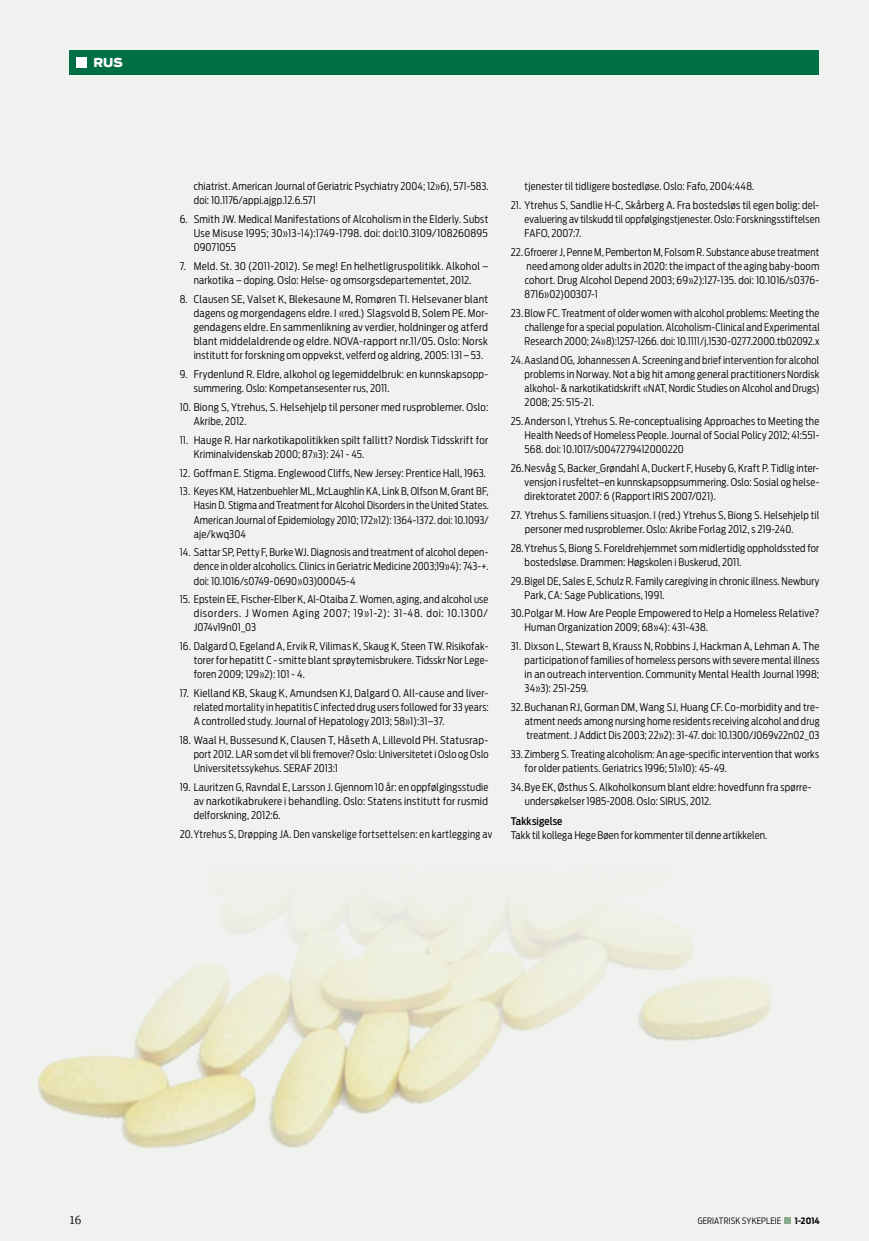
<style>
.page{position:relative;width:869px;height:1241px;background:#fff}
.page>*{position:absolute;margin:0;border:0;box-sizing:border-box;transform-origin:0 0}
.t1{font:13.12px "Whitman Roman LF";color:#000}
.t2{font:900 12.25px "Antenna";color:#fff}
.t3{font:300 10.5px/14px "Antenna Cond";letter-spacing:.015em;color:#000;text-align:justify}
.t4{font:300 10.5px "Antenna Cond";letter-spacing:.035em;color:#000}
.t5{font:500 10.5px "Antenna Cond";letter-spacing:.01em;color:#000}
.t6{font:300 8.75px "Antenna Cond";letter-spacing:.01em;color:#000}
.t7{font:700 8.75px "Antenna Cond";color:#000}
</style>
<div class="page">
<div style="left:0;top:0;width:868px;height:1240px;background:#eff2ee"></div>
<div style="left:69px;top:50px;width:750px;height:24px;background:#006f45"></div>
<div style="left:76px;top:57px;width:11px;height:10px;background:#fff"></div>
<img style="left:38px;top:906px;width:733px;height:242px">
<div style="left:784px;top:1216px;width:6px;height:7px;background:#89ac8f"></div>
<p class="t2" style="left:93px;top:55px;width:21px">RUS</p>
<p class="t3" style="left:194px;top:179px;width:296px">chiatrist. American Journal of Geriatric Psychiatry 2004; 12»6), 571-583. doi: 10.1176/appi.ajgp.12.6.571</p>
<p class="t3" style="left:194px;top:212px;width:296px;text-indent:-14px">6. Smith JW. Medical Manifestations of Alcoholism in the Elderly. Subst Use Misuse 1995; 30»13-14):1749-1798. doi: doi:10.3109/108260895<br>09071055</p>
<p class="t3" style="left:180px;top:259px;width:310px;text-align:center">7. Meld. St. 30 (2011-2012). Se meg! En helhetligruspolitikk. Alkohol – narkotika – doping. Oslo: Helse- og omsorgsdepartementet, 2012.</p>
<p class="t3" style="left:194px;top:292px;width:296px;text-indent:-14px">8. Clausen SE, Valset K, Blekesaune M, Romøren TI. Helsevaner blant dagens og morgendagens eldre. I «red.) Slagsvold B, Solem PE. Mor&shy;gendagens eldre. En sammenlikning av verdier, holdninger og atferd blant middelaldrende og eldre. NOVA-rapport nr.11/05. Oslo: Norsk institutt for forskning om oppvekst, velferd og aldring, 2005: 131–53.</p>
<p class="t3" style="left:194px;top:367px;width:296px;text-indent:-14px">9. Frydenlund R. Eldre, alkohol og legemiddelbruk: en kunnskapsopp&shy;summering. Oslo: Kompetansesenter rus, 2011.</p>
<p class="t3" style="left:194px;top:399px;width:296px;text-indent:-14px">10. Biong S, Ytrehus, S. Helsehjelp til personer med rusproblemer. Oslo:<br>Akribe, 2012.</p>
<p class="t3" style="left:180px;top:432px;width:310px">11. Hauge R. Har narkotikapolitikken spilt fallitt? Nordisk Tidsskrift for<br>Kriminalvidenskab 2000; 87»3): 241 - 45.</p>
<p class="t3" style="left:180px;top:465px;width:307px">12. Goffman E. Stigma. Englewood Cliffs, New Jersey: Prentice Hall, 1963.</p>
<p class="t3" style="left:194px;top:484px;width:296px;text-indent:-14px">13. Keyes KM, Hatzenbuehler ML, McLaughlin KA, Link B, Olfson M, Grant BF, Hasin D. Stigma and Treatment for Alcohol Disorders in the United States.<br>American Journal of Epidemiology 2010; 172»12): 1364-1372. doi: 10.1093/ aje/kwq304</p>
<p class="t3" style="left:194px;top:545px;width:296px;text-indent:-14px">14. Sattar SP, Petty F, Burke WJ. Diagnosis and treatment of alcohol depen&shy;dence in older alcoholics. Clinics in Geriatric Medicine 2003;19»4): 743-+. doi: 10.1016/s0749-0690»03)00045-4</p>
<p class="t3" style="left:194px;top:592px;width:296px;text-indent:-14px">15. Epstein EE, Fischer-Elber K, Al-Otaiba Z. Women, aging, and alcohol use disorders. J Women Aging 2007; 19»1-2): 31-48. doi: 10.1300/ J074v19n01_03</p>
<p class="t3" style="left:194px;top:639px;width:296px;text-indent:-14px">16. Dalgard O, Egeland A, Ervik R, Vilimas K, Skaug K, Steen TW. Risikofak&shy;torer for hepatitt C - smitte blant sprøytemisbrukere. Tidsskr Nor Lege&shy;foren 2009; 129»2): 101 - 4.</p>
<p class="t3" style="left:194px;top:686px;width:296px;text-indent:-14px">17. Kielland KB, Skaug K, Amundsen KJ, Dalgard O. All-cause and liver&shy;related mortality in hepatitis C infected drug users followed for 33 years:<br>A controlled study. Journal of Hepatology 2013; 58»1):31–37.</p>
<p class="t3" style="left:194px;top:733px;width:296px;text-indent:-14px">18. Waal H, Bussesund K, Clausen T, Håseth A, Lillevold PH. Statusrap&shy;port 2012. LAR som det vil bli fremover? Oslo: Universitetet i Oslo og Oslo Universitetssykehus. SERAF 2013:1</p>
<p class="t3" style="left:194px;top:780px;width:296px;text-indent:-14px">19. Lauritzen G, Ravndal E, Larsson J. Gjennom 10 år: en oppfølgingsstudie av narkotikabrukere i behandling. Oslo: Statens institutt for rusmid delforskning, 2012:6.</p>
<p class="t4" style="left:180px;top:828px;width:314px">20.Ytrehus S, Drøpping JA. Den vanskelige fortsettelsen: en kartlegging av</p>
<p class="t3" style="left:524px;top:179px;width:231px">tjenester til tidligere bostedløse. Oslo: Fafo, 2004:448.</p>
<p class="t3" style="left:524px;top:198px;width:296px;text-indent:-14px">21. Ytrehus S, Sandlie H-C, Skårberg A. Fra bostedsløs til egen bolig: del&shy;evaluering av tilskudd til oppfølgingstjenester. Oslo: Forskningsstiftelsen FAFO, 2007:7.</p>
<p class="t3" style="left:524px;top:245px;width:296px;text-indent:-14px">22. Gfroerer J, Penne M, Pemberton M, Folsom R. Substance abuse treatment need among older adults in 2020: the impact of the aging baby-boom cohort. Drug Alcohol Depend 2003; 69»2):127-135. doi: 10.1016/s0376- 8716»02)00307-1</p>
<p class="t3" style="left:510px;top:306px;width:310px;text-align:right">23. Blow FC. Treatment of older women with alcohol problems: Meeting the challenge for a special population. Alcoholism-Clinical and Experimental<br>Research 2000; 24»8):1257-1266. doi: 10.1111/j.1530-0277.2000.tb02092.x</p>
<p class="t3" style="left:524px;top:353px;width:296px;text-indent:-14px">24.Aasland OG, Johannessen A. Screening and brief intervention for alcohol problems in Norway. Not a big hit among general practitioners Nordisk alkohol- &amp; narkotikatidskrift «NAT, Nordic Studies on Alcohol and Drugs)<br>2008; 25: 515-21.</p>
<p class="t3" style="left:524px;top:413px;width:296px;text-indent:-14px">25.Anderson I, Ytrehus S. Re-conceptualising Approaches to Meeting the Health Needs of Homeless People. Journal of Social Policy 2012; 41:551- 568. doi: 10.1017/s0047279412000220</p>
<p class="t3" style="left:524px;top:460px;width:296px;text-indent:-14px">26.Nesvåg S, Backer_Grøndahl A, Duckert F, Huseby G, Kraft P. Tidlig inter&shy;vensjon i rusfeltet–en kunnskapsoppsummering. Oslo: Sosial og helse&shy;direktoratet 2007: 6 (Rapport IRIS 2007/021).</p>
<p class="t3" style="left:524px;top:507px;width:296px;text-indent:-14px">27. Ytrehus S. familiens situasjon. I (red.) Ytrehus S, Biong S. Helsehjelp til personer med rusproblemer. Oslo: Akribe Forlag 2012, s 219-240.</p>
<p class="t3" style="left:524px;top:540px;width:296px;text-indent:-14px">28.Ytrehus S, Biong S. Foreldrehjemmet som midlertidig oppholdssted for bostedsløse. Drammen: Høgskolen i Buskerud, 2011.</p>
<p class="t3" style="left:510px;top:573px;width:310px">29.Bigel DE, Sales E, Schulz R. Family caregiving in chronic illness. Newbury<br>Park, CA: Sage Publications, 1991.</p>
<p class="t3" style="left:524px;top:606px;width:296px;text-indent:-14px">30.Polgar M. How Are People Empowered to Help a Homeless Relative?<br>Human Organization 2009; 68»4): 431-438.</p>
<p class="t3" style="left:524px;top:639px;width:296px;text-indent:-14px">31. Dixson L, Stewart B, Krauss N, Robbins J, Hackman A, Lehman A. The participation of families of homeless persons with severe mental illness in an outreach intervention. Community Mental Health Journal 1998; 34»3): 251-259.</p>
<p class="t3" style="left:524px;top:700px;width:296px;text-indent:-14px">32. Buchanan RJ, Gorman DM, Wang SJ, Huang CF. Co-morbidity and tre&shy;atment needs among nursing home residents receiving alcohol and drug treatment. J Addict Dis 2003; 22»2): 31-47. doi: 10.1300/J069v22n02_03</p>
<p class="t3" style="left:524px;top:747px;width:296px;text-indent:-14px">33. Zimberg S. Treating alcoholism: An age-specific intervention that works for older patients. Geriatrics 1996; 51»10): 45-49.</p>
<p class="t3" style="left:524px;top:780px;width:288px;text-indent:-14px">34.Bye EK, Østhus S. Alkoholkonsum blant eldre: hovedfunn fra spørre&shy;undersøkelser 1985-2008. Oslo: SIRUS, 2012.</p>
<p class="t5" style="left:510px;top:814px;width:53px">Takksigelse</p>
<p class="t3" style="left:510px;top:827px;width:258px">Takk til kollega Hege Bøen for kommenter til denne artikkelen.</p>
<p class="t1" style="left:69px;top:1212px;width:13px">16</p>
<p class="t6" style="left:697px;top:1214px;width:85px">Geriatrisk Sykepleie</p>
<p class="t7" style="left:794px;top:1214px;width:26px">1-2014</p>
</div>
